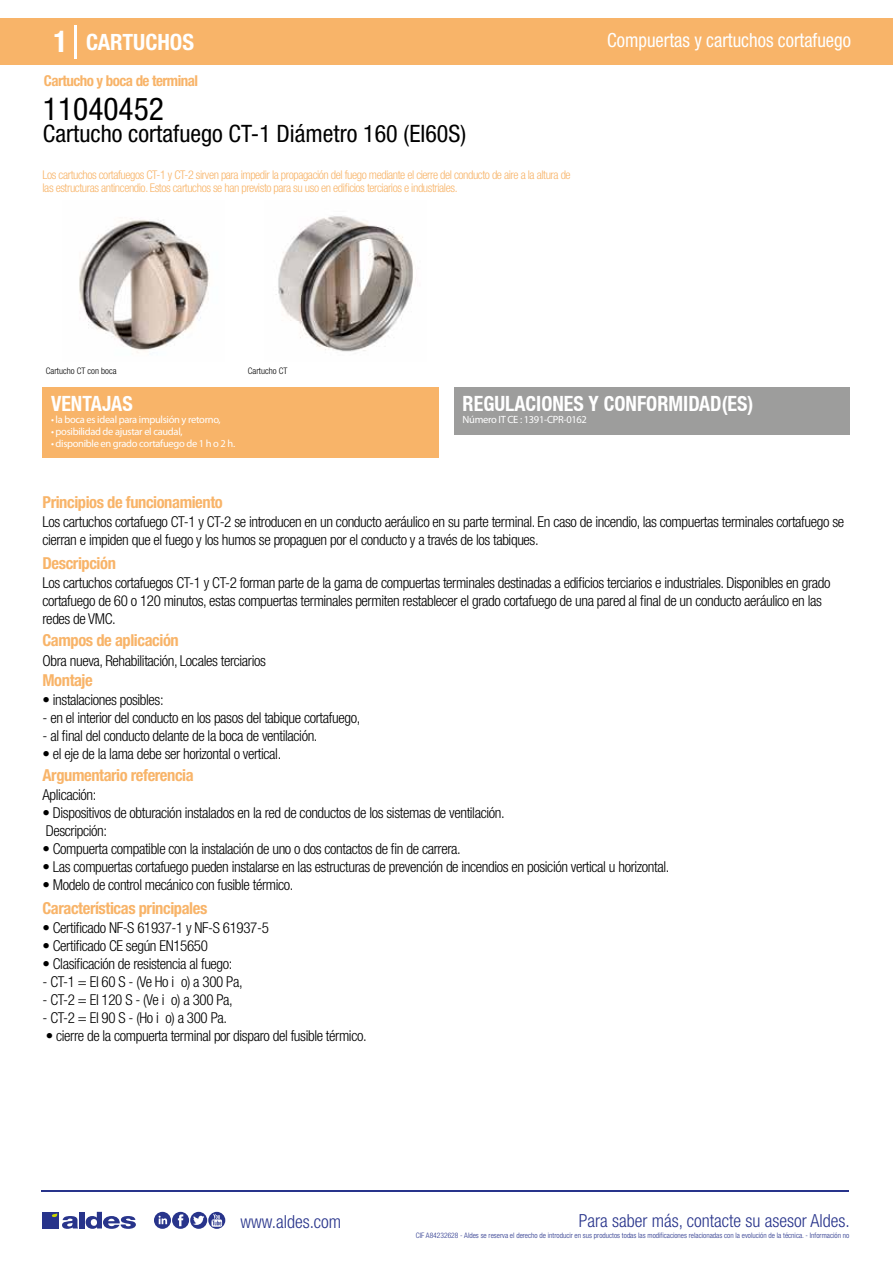
<style>
.page{position:relative;width:893px;height:1263px;background:#fff}
.page>*{position:absolute;margin:0;border:0;box-sizing:border-box;transform-origin:0 0}
.t1{font:condensed 31.5px "Helvetica Neue LT Std";color:#000}
.t2{font:condensed 24px "Helvetica Neue LT Std";color:#000}
.t3{font:700 condensed 22.5px "Helvetica Neue LT Std";color:#fff}
.t4{font:700 condensed 21px "Helvetica Neue";color:#fff;scale:.95 1}
.t5{font:condensed 19.5px "Helvetica Neue LT Std";color:#fff;scale:.95 1}
.t6{font:300 condensed 18px "Helvetica Neue";color:#28348b}
.t7{font:700 condensed 16.5px "Helvetica Neue LT Std";letter-spacing:-.025em;color:#f8b469}
.t8{font:300 condensed 15px/18px "Helvetica Neue LT Std";letter-spacing:-.025em;color:#000}
.t9{font:700 condensed 15px "Helvetica Neue LT Std";letter-spacing:-.035em;color:#f8b469}
.t10{font:300 condensed 12px/13.5px "Helvetica Neue LT Std";letter-spacing:-.035em;color:#f8b469}
.t11{font:10.5px "Myriad Pro";letter-spacing:-.03em;color:#fff}
.t12{font:300 condensed 9px "Helvetica Neue";color:#000}
.t13{font:300 condensed 7.5px "Helvetica Neue";color:#28348b}
.s1{font-size:30px}
</style>
<div class="page">
<div style="left:0;top:18px;width:893px;height:46px;background:#f8b469"></div>
<div style="left:454px;top:387px;width:396px;height:48px;background:#9d9d9c"></div>
<div style="left:43px;top:387px;width:396px;height:70px;background:#f8b469"></div>
<hr style="left:74px;top:25px;width:2px;height:33px;background:#fff">
<svg style="left:79px;top:220px;width:131px;height:133px"></svg>
<img style="left:276px;top:216px;width:137px;height:136px">
<hr style="left:41px;top:1190px;width:808px;height:1px;background:#28348b">
<svg style="left:154px;top:1212px;width:71px;height:17px"></svg>
<div style="left:42px;top:1212px;width:17px;height:16px;background:#28348b"></div>
<div style="left:79px;top:1212px;width:5px;height:16px;background:#28348b"></div>
<svg style="left:86px;top:1212px;width:50px;height:17px"></svg>
<svg style="left:52px;top:1213px;width:26px;height:16px"></svg>
<h3 class="t3" style="left:54px;top:28px;width:142px"><span class="s1">1</span> CARTUCHOS</h3>
<h3 class="t5" style="left:607px;top:29px;width:258px">Compuertas y cartuchos cortafuego</h3>
<p class="t9" style="left:44px;top:71px;width:156px">Cartucho y boca de terminal</p>
<h1 class="t1" style="left:43px;top:91px;width:122px">11040452</h1>
<h2 class="t2" style="left:43px;top:120px;width:425px">Cartucho cortafuego CT-1 Diámetro 160 (EI60S)</h2>
<p class="t10" style="left:43px;top:167px;width:530px">Los cartuchos cortafuegos CT-1 y CT-2 sirven para impedir la propagación del fuego mediante el cierre del conducto de aire a la altura de las estructuras antincendio. Estos cartuchos se han previsto para su uso en edificios terciarios e industriales.</p>
<p class="t12" style="left:46px;top:365px;width:72px">Cartucho CT con boca</p>
<p class="t12" style="left:248px;top:365px;width:41px">Cartucho CT</p>
<p class="t12" style="left:46px;top:365px;width:77px">Imagen del cartucho CT</p>
<h3 class="t4" style="left:51px;top:391px;width:87px">VENTAJAS</h3>
<p class="t11" style="left:51px;top:413px;width:171px">• la boca es ideal para impulsión y retorno,</p>
<p class="t11" style="left:51px;top:425px;width:133px">• posibilidad de ajustar el caudal,</p>
<p class="t11" style="left:51px;top:437px;width:186px">• disponible en grado cortafuego de 1 h o 2 h.</p>
<p class="t7" style="left:43px;top:492px;width:182px">Principios de funcionamiento</p>
<h3 class="t4" style="left:463px;top:391px;width:308px">REGULACIONES Y CONFORMIDAD(ES)</h3>
<p class="t11" style="left:463px;top:413px;width:126px">Número IT CE : 1391-CPR-0162</p>
<p class="t8" style="left:43px;top:513px;width:803px">Los cartuchos cortafuego CT-1 y CT-2 se introducen en un conducto aeráulico en su parte terminal. En caso de incendio, las compuertas terminales cortafuego se cierran e impiden que el fuego y los humos se propaguen por el conducto y a través de los tabiques.</p>
<p class="t8" style="left:43px;top:573px;width:789px">Los cartuchos cortafuegos CT-1 y CT-2 forman parte de la gama de compuertas terminales destinadas a edificios terciarios e industriales. Disponibles en grado cortafuego de 60 o 120 minutos, estas compuertas terminales permiten restablecer el grado cortafuego de una pared al final de un conducto aeráulico en las redes de VMC.</p>
<p class="t8" style="left:43px;top:651px;width:225px">Obra nueva, Rehabilitación, Locales terciarios</p>
<p class="t8" style="left:43px;top:691px;width:123px">• instalaciones posibles:</p>
<p class="t8" style="left:43px;top:709px;width:319px">- en el interior del conducto en los pasos del tabique cortafuego,</p>
<p class="t8" style="left:43px;top:727px;width:277px">- al final del conducto delante de la boca de ventilación.</p>
<p class="t8" style="left:43px;top:745px;width:240px">• el eje de la lama debe ser horizontal o vertical.</p>
<p class="t7" style="left:43px;top:553px;width:75px">Descripción</p>
<p class="t7" style="left:43px;top:630px;width:138px">Campos de aplicación</p>
<p class="t7" style="left:43px;top:670px;width:52px">Montaje</p>
<p class="t7" style="left:43px;top:765px;width:153px">Argumentario referencia</p>
<p class="t8" style="left:43px;top:785px;width:55px">Aplicación:</p>
<p class="t8" style="left:43px;top:803px;width:464px">• Dispositivos de obturación instalados en la red de conductos de los sistemas de ventilación.<br>Descripción:</p>
<p class="t8" style="left:43px;top:839px;width:420px">• Compuerta compatible con la instalación de uno o dos contactos de fin de carrera.</p>
<p class="t8" style="left:43px;top:857px;width:628px">• Las compuertas cortafuego pueden instalarse en las estructuras de prevención de incendios en posición vertical u horizontal.</p>
<p class="t8" style="left:43px;top:875px;width:252px">• Modelo de control mecánico con fusible térmico.</p>
<p class="t7" style="left:43px;top:898px;width:166px">Características principales</p>
<p class="t8" style="left:43px;top:918px;width:228px">• Certificado NF-S 61937-1 y NF-S 61937-5</p>
<p class="t8" style="left:43px;top:936px;width:167px">• Certificado CE según EN15650</p>
<p class="t8" style="left:43px;top:954px;width:192px">• Clasificación de resistencia al fuego:</p>
<p class="t8" style="left:43px;top:972px;width:202px">- CT-1 = EI 60 S - (Ve Ho i↔o) a 300 Pa,</p>
<p class="t8" style="left:43px;top:990px;width:192px">- CT-2 = EI 120 S - (Ve i↔o) a 300 Pa,</p>
<p class="t8" style="left:43px;top:1008px;width:186px">- CT-2 = EI 90 S - (Ho i↔o) a 300 Pa.</p>
<p class="t8" style="left:46px;top:1026px;width:322px">• cierre de la compuerta terminal por disparo del fusible térmico.</p>
<p class="t6" style="left:240px;top:1211px;width:102px">www.aldes.com</p>
<p class="t6" style="left:579px;top:1211px;width:272px">Para saber más, contacte su asesor Aldes.</p>
<p class="t13" style="left:416px;top:1230px;width:435px">CIF A84232628 - Aldes se reserva el derecho de introducir en sus productos todas las modificaciones relacionadas con la evolución de la técnica. - Información no</p>
</div>
